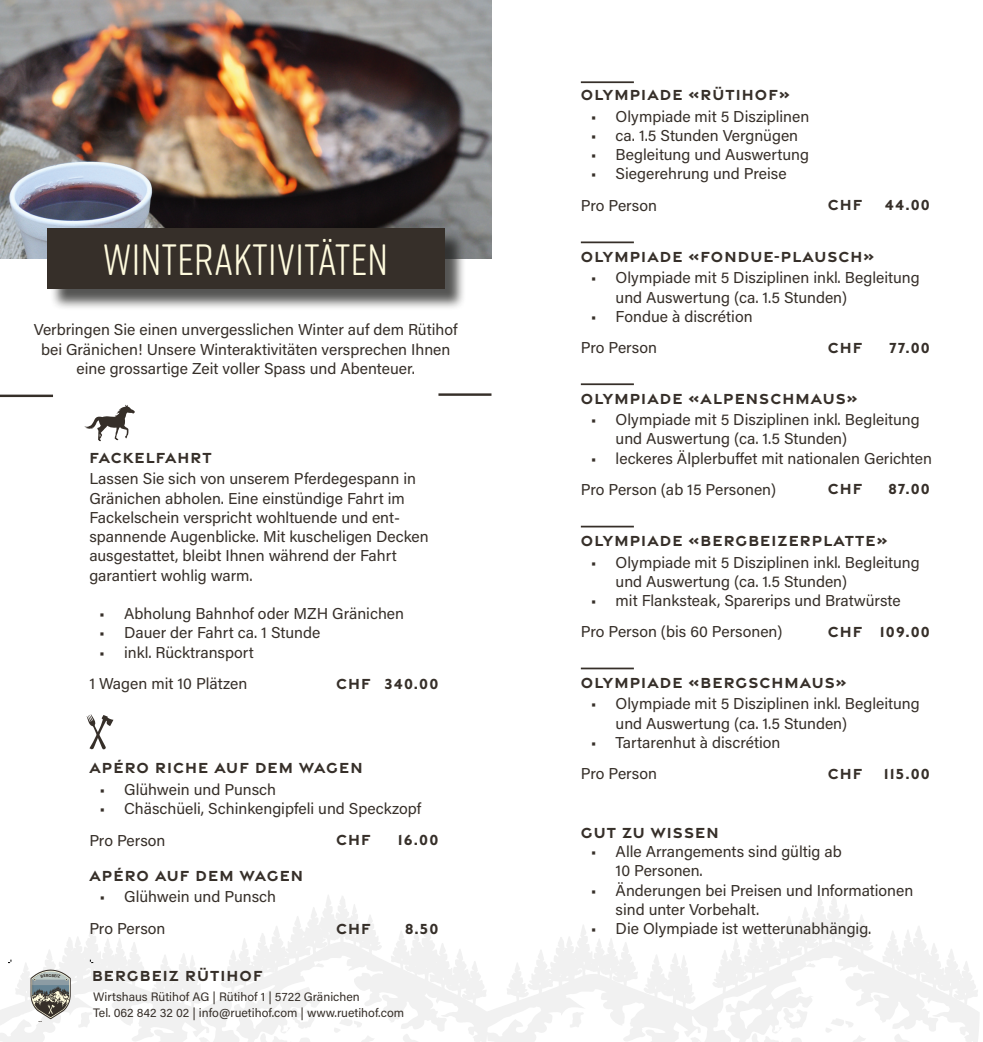
<style>
.page{position:relative;width:983px;height:1042px;background:#fff}
.page>*{position:absolute;margin:0;border:0;box-sizing:border-box;transform-origin:0 0}
.t1{font:43.75px "Rift Soft";letter-spacing:.01em;color:#fffbde}
.t2{font:15.75px/19.2px "Acumin Pro";color:#362f29}
.t3{font:700 15.75px "Gravesend Sans";letter-spacing:.07em;color:#362f29}
.t4{font:12.25px "Acumin Pro";color:#362f29}
</style>
<div class="page">
<svg style="left:399px;top:926px;width:33px;height:15px"></svg>
<svg style="left:243px;top:895px;width:135px;height:46px"></svg>
<svg style="left:0;top:941px;width:481px;height:101px;fill:#f5f5f5"></svg>
<svg style="left:890px;top:926px;width:34px;height:15px"></svg>
<svg style="left:559px;top:925px;width:53px;height:16px"></svg>
<svg style="left:735px;top:895px;width:135px;height:46px"></svg>
<svg style="left:481px;top:941px;width:498px;height:101px;fill:#f3f3f3"></svg>
<img style="left:0;top:0;width:491px;height:258px">
<div style="left:50px;top:231px;width:416px;height:79px;background:#1d1d1b;opacity:.75"></div>
<div style="left:47px;top:228px;width:397px;height:60px;background:#362f29"></div>
<svg style="left:84px;top:405px;width:51px;height:36px"></svg>
<svg style="left:87px;top:714px;width:26px;height:35px"></svg>
<hr style="left:580px;top:241px;width:53px;height:2px;background:#362f29">
<hr style="left:580px;top:383px;width:53px;height:2px;background:#362f29">
<hr style="left:580px;top:526px;width:53px;height:1px;background:#362f29">
<hr style="left:580px;top:667px;width:53px;height:2px;background:#362f29">
<hr style="left:580px;top:81px;width:53px;height:2px;background:#362f29">
<hr style="left:0;top:395px;width:53px;height:2px;background:#362f29">
<hr style="left:438px;top:393px;width:53px;height:3px;background:#362f29">
<svg style="left:8px;top:925px;width:138px;height:94px"></svg>
<p class="t1" style="left:103px;top:229px;width:286px">WINTERAKTIVITÄTEN</p>
<p class="t2" style="left:34px;top:319px;width:425px;text-align:center">Verbringen Sie einen unvergesslichen Winter auf dem Rütihof bei Gränichen! Unsere Winteraktivitäten versprechen Ihnen eine grossartige Zeit voller Spass und Abenteuer.</p>
<p class="t3" style="left:89px;top:447px;width:124px">FACKELFAHRT</p>
<p class="t2" style="left:89px;top:468px;width:341px">Lassen Sie sich von unserem Pferdegespann in Gränichen abholen. Eine einstündige Fahrt im Fackelschein verspricht wohltuende und ent&shy;spannende Augenblicke. Mit kuscheligen Decken ausgestattet, bleibt Ihnen während der Fahrt garantiert wohlig warm.</p>
<p class="t2" style="left:99px;top:603px;width:306px">• Abholung Bahnhof oder MZH Gränichen</p>
<p class="t2" style="left:99px;top:622px;width:222px">• Dauer der Fahrt ca. 1 Stunde</p>
<p class="t2" style="left:99px;top:642px;width:156px">• inkl. Rücktransport</p>
<p class="t2" style="left:89px;top:673px;width:159px">1 Wagen mit 10 Plätzen</p>
<p class="t3" style="left:384px;top:673px;width:55px">340.00</p>
<p class="t3" style="left:336px;top:673px;width:36px">CHF</p>
<p class="t3" style="left:89px;top:758px;width:274px">APÉRO RICHE AUF DEM WAGEN</p>
<p class="t2" style="left:99px;top:779px;width:178px">• Glühwein und Punsch</p>
<p class="t2" style="left:99px;top:798px;width:323px">• Chäschüeli, Schinkengipfeli und Speckzopf</p>
<p class="t2" style="left:89px;top:830px;width:78px">Pro Person</p>
<p class="t3" style="left:89px;top:865px;width:215px">APÉRO AUF DEM WAGEN</p>
<p class="t2" style="left:99px;top:886px;width:178px">• Glühwein und Punsch</p>
<p class="t2" style="left:89px;top:918px;width:78px">Pro Person</p>
<p class="t3" style="left:92px;top:965px;width:172px">BERGBEIZ RÜTIHOF</p>
<p class="t3" style="left:336px;top:829px;width:36px">CHF</p>
<p class="t3" style="left:398px;top:829px;width:42px">16.00</p>
<p class="t3" style="left:336px;top:918px;width:36px">CHF</p>
<p class="t3" style="left:405px;top:918px;width:35px">8.50</p>
<p class="t4" style="left:93px;top:988px;width:268px">Wirtshaus Rütihof AG | Rütihof 1 | 5722 Gränichen</p>
<p class="t4" style="left:93px;top:1004px;width:312px">Tel. 062 842 32 02 | info@ruetihof.com | www.ruetihof.com</p>
<p class="t3" style="left:580px;top:84px;width:210px">OLYMPIADE «RÜTIHOF»</p>
<p class="t2" style="left:590px;top:106px;width:220px">• Olympiade mit 5 Disziplinen</p>
<p class="t2" style="left:590px;top:125px;width:209px">• ca. 1.5 Stunden Vergnügen</p>
<p class="t2" style="left:590px;top:144px;width:220px">• Begleitung und Auswertung</p>
<p class="t2" style="left:590px;top:164px;width:197px">• Siegerehrung und Preise</p>
<p class="t2" style="left:580px;top:195px;width:78px">Pro Person</p>
<p class="t3" style="left:827px;top:195px;width:36px">CHF</p>
<p class="t3" style="left:884px;top:195px;width:47px">44.00</p>
<p class="t3" style="left:580px;top:246px;width:295px">OLYMPIADE «FONDUE-PLAUSCH»</p>
<p class="t2" style="left:615px;top:267px;width:305px;text-indent:-25px">• Olympiade mit 5 Disziplinen inkl. Begleitung und Auswertung (ca. 1.5 Stunden)</p>
<p class="t2" style="left:590px;top:306px;width:163px">• Fondue à discrétion</p>
<p class="t2" style="left:580px;top:337px;width:78px">Pro Person</p>
<p class="t3" style="left:827px;top:338px;width:36px">CHF</p>
<p class="t3" style="left:888px;top:338px;width:42px">77.00</p>
<p class="t3" style="left:580px;top:388px;width:278px">OLYMPIADE «ALPENSCHMAUS»</p>
<p class="t2" style="left:615px;top:409px;width:305px;text-indent:-25px">• Olympiade mit 5 Disziplinen inkl. Begleitung und Auswertung (ca. 1.5 Stunden)</p>
<p class="t2" style="left:590px;top:448px;width:342px">• leckeres Älplerbuffet mit nationalen Gerichten</p>
<p class="t2" style="left:580px;top:479px;width:197px">Pro Person (ab 15 Personen)</p>
<p class="t3" style="left:827px;top:479px;width:36px">CHF</p>
<p class="t3" style="left:888px;top:479px;width:43px">87.00</p>
<p class="t3" style="left:580px;top:530px;width:308px">OLYMPIADE «BERGBEIZERPLATTE»</p>
<p class="t2" style="left:615px;top:552px;width:305px;text-indent:-25px">• Olympiade mit 5 Disziplinen inkl. Begleitung und Auswertung (ca. 1.5 Stunden)</p>
<p class="t2" style="left:590px;top:590px;width:311px">• mit Flanksteak, Sparerips und Bratwürste</p>
<p class="t2" style="left:580px;top:622px;width:203px">Pro Person (bis 60 Personen)</p>
<p class="t3" style="left:827px;top:621px;width:36px">CHF</p>
<p class="t3" style="left:879px;top:621px;width:52px">109.00</p>
<p class="t3" style="left:580px;top:672px;width:267px">OLYMPIADE «BERGSCHMAUS»</p>
<p class="t2" style="left:615px;top:693px;width:305px;text-indent:-25px">• Olympiade mit 5 Disziplinen inkl. Begleitung und Auswertung (ca. 1.5 Stunden)</p>
<p class="t2" style="left:590px;top:732px;width:191px">• Tartarenhut à discrétion</p>
<p class="t2" style="left:580px;top:763px;width:78px">Pro Person</p>
<p class="t3" style="left:827px;top:764px;width:36px">CHF</p>
<p class="t3" style="left:883px;top:764px;width:48px">115.00</p>
<p class="t3" style="left:580px;top:822px;width:139px">GUT ZU WISSEN</p>
<p class="t2" style="left:615px;top:841px;width:228px;text-indent:-25px">• Alle Arrangements sind gültig ab<br>10 Personen.</p>
<p class="t2" style="left:615px;top:880px;width:299px;text-indent:-25px">• Änderungen bei Preisen und Informationen sind unter Vorbehalt.</p>
<p class="t2" style="left:590px;top:918px;width:282px">• Die Olympiade ist wetterunabhängig.</p>
</div>
